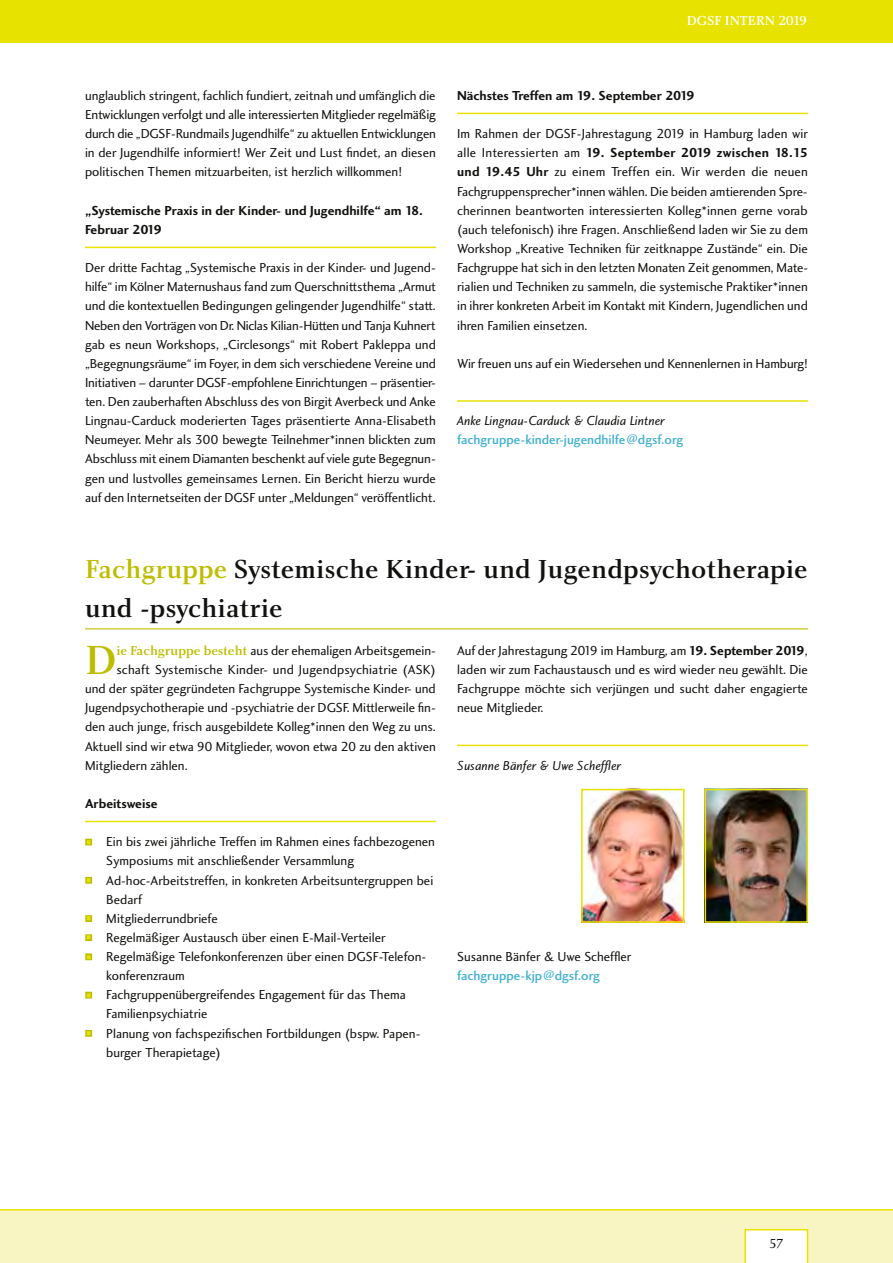
<style>
.page{position:relative;width:893px;height:1263px;background:#fff}
.page>*{position:absolute;margin:0;border:0;box-sizing:border-box;transform-origin:0 0}
.t1{font:42.15px "Charlotte Medium Plain";color:#bdbd00}
.t2{font:27px/38.2px "Charlotte Medium Plain";color:#11110f}
.t3{font:13.5px/19.2px "Charlotte Sans Book Plain";color:#11110f;text-align:justify}
.t4{font:13.5px/19.2px "Charlotte Sans Bold Plain";color:#11110f}
.t5{font:13.5px "Charlotte Sans Medium Plain";color:#41b0cf}
.t6{font:13.5px "Charlotte Sans Book Italic Plain";color:#11110f}
.t7{font:13.5px "Charlotte Sans Bold Plain";letter-spacing:.02em;color:#11110f}
.t8{font:13.5px "Charlotte Medium Plain";color:#fff}
.t9{font:13.5px "Charlotte Book Plain";color:#11110f}
.s1{font-family:"Charlotte Sans Book Plain"}
.s2{font-family:"Charlotte Sans Bold Plain"}
.s3{color:#bdbd00}
.s4{font-family:"Charlotte Medium Plain";color:#bdbd00}
.s5{color:#e7e200}
</style>
<div class="page">
<div style="left:0;top:1209px;width:893px;height:54px;background:#f8f5c2"></div>
<hr style="left:85px;top:247px;width:351px;height:1px;background:#e7e200">
<hr style="left:457px;top:113px;width:351px;height:1px;background:#e7e200">
<hr style="left:457px;top:400px;width:351px;height:2px;background:#e7e200">
<hr style="left:85px;top:628px;width:723px;height:1px;background:#bdbd00">
<hr style="left:85px;top:821px;width:351px;height:1px;background:#e7e200">
<div style="left:85px;top:839px;width:7px;height:6px;border:3px solid #bdbd00"></div>
<div style="left:85px;top:877px;width:7px;height:7px;border:3px solid #bdbd00"></div>
<div style="left:85px;top:915px;width:7px;height:7px;border:3px solid #bdbd00"></div>
<div style="left:85px;top:934px;width:7px;height:7px;border:3px solid #bdbd00"></div>
<div style="left:85px;top:953px;width:7px;height:7px;border:3px solid #bdbd00"></div>
<div style="left:85px;top:992px;width:7px;height:6px;border:3px solid #bdbd00"></div>
<div style="left:85px;top:1030px;width:7px;height:7px;border:3px solid #bdbd00"></div>
<hr style="left:457px;top:745px;width:351px;height:1px;background:#e7e200">
<svg style="left:744px;top:1229px;width:64px;height:34px"></svg>
<div style="left:0;top:0;width:893px;height:43px;background:#e7e200"></div>
<img style="left:584px;top:792px;width:97px;height:128px">
<div style="left:581px;top:789px;width:103px;height:134px;border:2px solid #e7e200"></div>
<img style="left:708px;top:792px;width:97px;height:128px">
<div style="left:705px;top:789px;width:103px;height:134px;border:2px solid #e7e200"></div>
<p class="t8" style="left:687px;top:13px;width:122px">DGSF INTERN 2019</p>
<p class="t3" style="left:85px;top:86px;width:352px">unglaublich stringent, fachlich fundiert, zeitnah und umfänglich die Entwicklungen verfolgt und alle interessierten Mitglieder regelmäßig durch die „DGSF-Rundmails Jugendhilfe“ zu aktuellen Entwicklungen in der Jugendhilfe informiert! Wer Zeit und Lust findet, an diesen politischen Themen mitzuarbeiten, ist herzlich willkommen!</p>
<p class="t4" style="left:85px;top:201px;width:339px">„Systemische Praxis in der Kinder- und Jugendhilfe“ am 18.<br>Februar 2019</p>
<p class="t3" style="left:85px;top:258px;width:353px">Der dritte Fachtag „Systemische Praxis in der Kinder- und Jugend&shy;hilfe“ im Kölner Maternushaus fand zum Querschnittsthema „Armut und die kontextuellen Bedingungen gelingender Jugendhilfe“ statt.<br>Neben den Vorträgen von Dr. Niclas Kilian-Hütten und Tanja Kuhnert gab es neun Workshops, „Circlesongs“ mit Robert Pakleppa und „Begegnungsräume“ im Foyer, in dem sich verschiedene Vereine und Initiativen – darunter DGSF-empfohlene Einrichtungen – präsentier&shy;ten. Den zauberhaften Abschluss des von Birgit Averbeck und Anke Lingnau-Carduck moderierten Tages präsentierte Anna-Elisabeth Neumeyer. Mehr als 300 bewegte Teilnehmer*innen blickten zum Abschluss mit einem Diamanten beschenkt auf viele gute Begegnun&shy;gen und lustvolles gemeinsames Lernen. Ein Bericht hierzu wurde auf den Internetseiten der DGSF unter „Meldungen“ veröffentlicht.</p>
<p class="t4" style="left:457px;top:86px;width:239px">Nächstes Treffen am 19. September 2019</p>
<p class="t3" style="left:457px;top:124px;width:352px">Im Rahmen der DGSF-Jahrestagung 2019 in Hamburg laden wir</p>
<p class="t7" style="left:457px;top:145px;width:352px"><span class="s1">alle Interessierten am</span> 19. September 2019 zwischen 18.15</p>
<p class="t3" style="left:457px;top:163px;width:353px"><span class="s2">und 19.45 Uhr</span> zu einem Treffen ein. Wir werden die neuen Fachgruppensprecher*innen wählen. Die beiden amtierenden Spre&shy;cherinnen beantworten interessierten Kolleg*innen gerne vorab (auch telefonisch) ihre Fragen. Anschließend laden wir Sie zu dem Workshop „Kreative Techniken für zeitknappe Zustände“ ein. Die Fachgruppe hat sich in den letzten Monaten Zeit genommen, Mate&shy;rialien und Techniken zu sammeln, die systemische Praktiker*innen in ihrer konkreten Arbeit im Kontakt mit Kindern, Jugendlichen und ihren Familien einsetzen.</p>
<p class="t3" style="left:457px;top:354px;width:352px">Wir freuen uns auf ein Wiedersehen und Kennenlernen in Hamburg!</p>
<p class="t6" style="left:457px;top:413px;width:209px">Anke Lingnau-Carduck &amp; Claudia Lintner</p>
<p class="t5" style="left:457px;top:432px;width:228px">fachgruppe-kinder-jugendhilfe@dgsf.org</p>
<h2 class="t2" style="left:85px;top:551px;width:724px"><span class="s3">Fachgruppe</span> Systemische Kinder- und Jugendpsychotherapie und -psychiatrie</h2>
<h1 class="t1" style="left:85px;top:636px;width:33px">D</h1>
<p class="t3" style="left:116px;top:641px;width:321px"><span class="s4">ie Fachgruppe besteht</span> aus der ehemaligen Arbeitsgemein-</p>
<p class="t3" style="left:457px;top:641px;width:352px">Auf der Jahrestagung 2019 im Hamburg, am <span class="s2">19. September 2019</span>, laden wir zum Fachaustausch und es wird wieder neu gewählt. Die Fachgruppe möchte sich verjüngen und sucht daher engagierte neue Mitglieder.</p>
<p class="t3" style="left:116px;top:660px;width:321px">schaft Systemische Kinder- und Jugendpsychiatrie (ASK)</p>
<p class="t3" style="left:85px;top:679px;width:352px">und der später gegründeten Fachgruppe Systemische Kinder- und</p>
<p class="t3" style="left:85px;top:698px;width:352px">Jugendpsychotherapie und -psychiatrie der DGSF. Mittlerweile fin-</p>
<p class="t3" style="left:85px;top:718px;width:352px">den auch junge, frisch ausgebildete Kolleg*innen den Weg zu uns.</p>
<p class="t3" style="left:85px;top:737px;width:352px">Aktuell sind wir etwa 90 Mitglieder, wovon etwa 20 zu den aktiven</p>
<p class="t3" style="left:85px;top:756px;width:104px">Mitgliedern zählen.</p>
<p class="t4" style="left:85px;top:794px;width:74px">Arbeitsweise</p>
<p class="t3" style="left:85px;top:832px;width:351px"><span class="s5">◾</span> Ein bis zwei jährliche Treffen im Rahmen eines fachbezogenen</p>
<p class="t3" style="left:106px;top:852px;width:249px">Symposiums mit anschließender Versammlung</p>
<p class="t3" style="left:85px;top:871px;width:350px"><span class="s5">◾</span> Ad-hoc-Arbeitstreffen, in konkreten Arbeitsuntergruppen bei</p>
<p class="t3" style="left:106px;top:890px;width:37px">Bedarf</p>
<p class="t3" style="left:85px;top:909px;width:134px"><span class="s5">◾</span> Mitgliederrundbriefe</p>
<p class="t3" style="left:85px;top:928px;width:302px"><span class="s5">◾</span> Regelmäßiger Austausch über einen E-Mail-Verteiler</p>
<p class="t3" style="left:85px;top:947px;width:343px"><span class="s5">◾</span> Regelmäßige Telefonkonferenzen über einen DGSF-Telefon-</p>
<p class="t3" style="left:106px;top:966px;width:80px">konferenzraum</p>
<p class="t3" style="left:85px;top:985px;width:322px"><span class="s5">◾</span> Fachgruppenübergreifendes Engagement für das Thema</p>
<p class="t3" style="left:106px;top:1005px;width:103px">Familienpsychiatrie</p>
<p class="t3" style="left:85px;top:1024px;width:337px"><span class="s5">◾</span> Planung von fachspezifischen Fortbildungen (bspw. Papen-</p>
<p class="t3" style="left:106px;top:1043px;width:116px">burger Therapietage)</p>
<p class="t6" style="left:457px;top:758px;width:165px">Susanne Bänfer &amp; Uwe Scheffler</p>
<p class="t3" style="left:457px;top:947px;width:176px">Susanne Bänfer &amp; Uwe Scheffler</p>
<p class="t5" style="left:457px;top:968px;width:144px">fachgruppe-kjp@dgsf.org</p>
<p class="t9" style="left:769px;top:1236px;width:17px">57</p>
</div>
